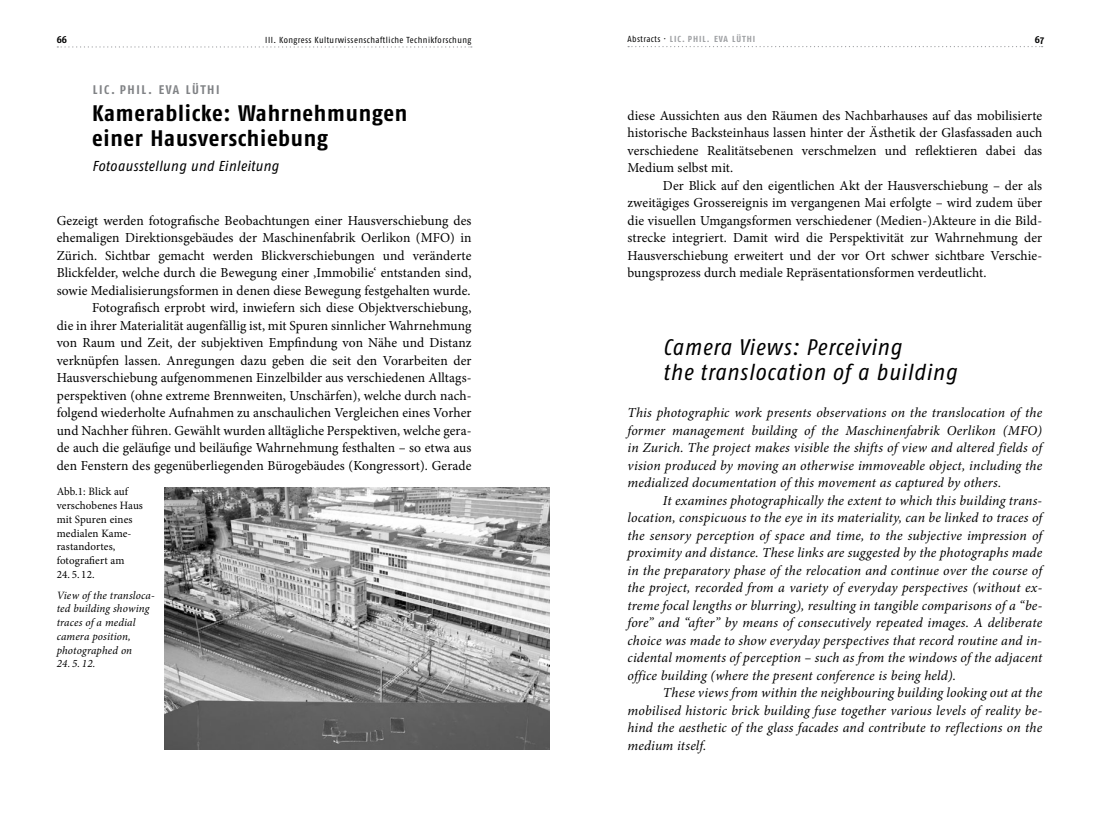
<style>
.page{position:relative;width:1099px;height:815px;background:#fff}
.page>*{position:absolute;margin:0;border:0;box-sizing:border-box;transform-origin:0 0}
.t1{font:italic 22.5px/25px "Fago Co";letter-spacing:.04em;color:#000;scale:1.06 1}
.t2{font:700 22.5px/25px "Fago Co";letter-spacing:.025em;color:#000;scale:1.06 1}
.t3{font:italic 14.38px "Fago Co";letter-spacing:.03em;color:#000;scale:1.06 1}
.t4{font:13.75px/17.5px "Minion Pro";letter-spacing:.01em;color:#000;text-align:justify}
.t5{font:italic 13.75px/17.5px "Minion Pro";letter-spacing:.015em;color:#000;text-align:justify}
.t6{font:700 12.5px "Fago Co";letter-spacing:.12em;color:#808285;scale:1.06 1}
.t7{font:11.25px/13.8px "Minion Pro";letter-spacing:.01em;color:#000}
.t8{font:italic 11.25px/13.8px "Minion Pro";letter-spacing:.01em;color:#000}
.t9{font:700 10px "Fago Co";color:#000;scale:1.06 1}
.t10{font:8.75px "Fago Co";letter-spacing:.045em;color:#000;scale:1.06 1}
.t11{font:700 8.75px "Fago Co";letter-spacing:.1em;color:#9d9fa2;scale:1.06 1}
.s1{font-weight:700;color:#9d9fa2}
</style>
<div class="page">
<svg style="left:628px;top:46px;width:414px;height:1px"></svg>
<svg style="left:57px;top:46px;width:415px;height:2px"></svg>
<img style="left:165px;top:487px;width:384px;height:263px">
<p class="t9" style="left:57px;top:34px;width:11px">66</p>
<p class="t10" style="left:265px;top:35px;width:196px">III. Kongress Kulturwissenschaftliche Technikforschung</p>
<p class="t10" style="left:627px;top:34px;width:60px">Abstracts · <span class="s1">li c. phi</span></p>
<p class="t11" style="left:702px;top:34px;width:43px">l. eva lüthi</p>
<p class="t9" style="left:1034px;top:34px;width:10px">67</p>
<p class="t6" style="left:93px;top:83px;width:29px">lic. phi</p>
<p class="t6" style="left:141px;top:83px;width:63px">l. eva lüthi</p>
<h1 class="t2" style="left:92px;top:101px;width:299px">Kamerablicke: Wahrnehmungen einer Hausverschiebung</h1>
<p class="t3" style="left:92px;top:157px;width:177px">Fotoausstellung und Einleitung</p>
<p class="t4" style="left:57px;top:212px;width:416px;text-align:right">Gezeigt werden fotografische Beobachtungen einer Hausverschiebung des ehemaligen Direktionsgebäudes der Maschinenfabrik Oerlikon (MFO) in Zürich. Sichtbar gemacht werden Blickverschiebungen und veränderte Blickfelder, welche durch die Bewegung einer ‚Immobilie‘ entstanden sind, sowie Medialisierungsformen in denen diese Bewegung festgehalten wurde.<br>Fotografisch erprobt wird, inwiefern sich diese Objektverschiebung,<br>die in ihrer Materialität augenfällig ist, mit Spuren sinnlicher Wahrnehmung von Raum und Zeit, der subjektiven Empfindung von Nähe und Distanz verknüpfen lassen. Anregungen dazu geben die seit den Vorarbeiten der Hausverschiebung aufgenommenen Einzelbilder aus verschiedenen Alltags&shy;perspektiven (ohne extreme Brennweiten, Unschärfen), welche durch nach&shy;folgend wiederholte Aufnahmen zu anschaulichen Vergleichen eines Vorher und Nachher führen. Gewählt wurden alltägliche Perspektiven, welche gera&shy;de auch die geläufige und beiläufige Wahrnehmung festhalten – so etwa aus den Fenstern des gegenüberliegenden Bürogebäudes (Kongressort). Gerade</p>
<p class="t7" style="left:57px;top:485px;width:88px">Abb.1: Blick auf verschobenes Haus mit Spuren eines medialen Kame&shy;rastandortes, fotografiert am</p>
<p class="t7" style="left:57px;top:567px;width:39px">24. 5. 12.</p>
<p class="t8" style="left:57px;top:588px;width:100px">View of the transloca&shy;ted building showing traces of a medial camera position, photographed on</p>
<p class="t8" style="left:57px;top:657px;width:40px">24. 5. 12.</p>
<p class="t4" style="left:627px;top:107px;width:416px">diese Aussichten aus den Räumen des Nachbarhauses auf das mobilisierte historische Backsteinhaus lassen hinter der Ästhetik der Glasfassaden auch verschiedene Realitätsebenen verschmelzen und reflektieren dabei das Medium selbst mit.</p>
<p class="t4" style="left:627px;top:177px;width:416px;text-indent:35px">Der Blick auf den eigentlichen Akt der Hausverschiebung – der als zweitägiges Grossereignis im vergangenen Mai erfolgte – wird zudem über die visuellen Umgangsformen verschiedener (Medien-)Akteure in die Bild&shy;strecke integriert. Damit wird die Perspektivität zur Wahrnehmung der Hausverschiebung erweitert und der vor Ort schwer sichtbare Verschie&shy;bungsprozess durch mediale Repräsentationsformen verdeutlicht.</p>
<h1 class="t1" style="left:663px;top:334px;width:279px">Camera Views: Perceiving<br>the translocation of a building</h1>
<p class="t5" style="left:627px;top:404px;width:416px">This photographic work presents observations on the translocation of the former management building of the Maschinenfabrik Oerlikon (MFO) in Zurich. The project makes visible the shifts of view and altered fields of vision produced by moving an otherwise immoveable object, including the medialized documentation of this movement as captured by others.</p>
<p class="t5" style="left:627px;top:491px;width:416px;text-indent:35px">It examines photographically the extent to which this building trans&shy;location, conspicuous to the eye in its materiality, can be linked to traces of the sensory perception of space and time, to the subjective impression of proximity and distance. These links are suggested by the photographs made in the preparatory phase of the relocation and continue over the course of the project, recorded from a variety of everyday perspectives (without ex&shy;treme focal lengths or blurring), resulting in tangible comparisons of a “be&shy;fore” and “after” by means of consecutively repeated images. A deliberate choice was made to show everyday perspectives that record routine and in&shy;cidental moments of perception – such as from the windows of the adjacent office building (where the present conference is being held).</p>
<p class="t5" style="left:627px;top:684px;width:416px;text-indent:35px">These views from within the neighbouring building looking out at the mobilised historic brick building fuse together various levels of reality be&shy;hind the aesthetic of the glass facades and contribute to reflections on the medium itself.</p>
</div>
